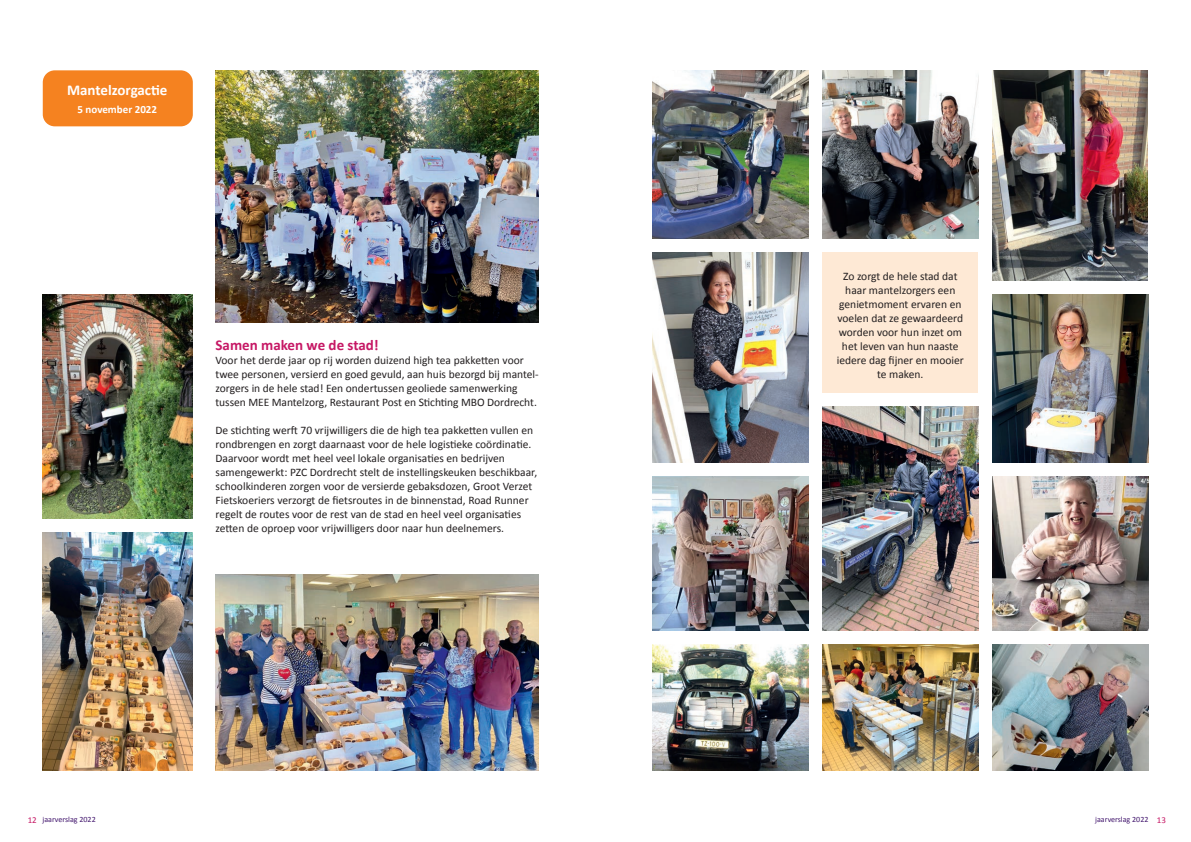
<style>
.page{position:relative;width:1191px;height:842px;background:#fff}
.page>*{position:absolute;margin:0;border:0;box-sizing:border-box;transform-origin:0 0}
.bodytekst{font:700 15px "Calibri";color:#c61865}
.Oranje_kop_kantlijn{font:700 15px "Calibri";color:#fff}
.bodytekst-2{font:11.5px/14px "Calibri";color:#231f20}
.Oranje_kop_kantlijn-2{font:700 11px "Calibri";color:#fff}
.t1{font:8px "Calibri";color:#43176e}
.s1{font-size:9px;color:#c61865}
</style>
<div class="page">
<img style="left:652px;top:476px;width:156px;height:154px">
<img style="left:43px;top:294px;width:150px;height:224px">
<img style="left:215px;top:574px;width:324px;height:196px">
<img style="left:652px;top:644px;width:156px;height:126px">
<img style="left:822px;top:644px;width:156px;height:126px">
<img style="left:822px;top:406px;width:156px;height:224px">
<img style="left:215px;top:70px;width:324px;height:252px">
<img style="left:43px;top:532px;width:150px;height:238px">
<img style="left:992px;top:476px;width:156px;height:154px">
<img style="left:652px;top:70px;width:156px;height:168px">
<img style="left:822px;top:70px;width:156px;height:168px">
<img style="left:992px;top:70px;width:156px;height:210px">
<img style="left:992px;top:294px;width:156px;height:168px">
<img style="left:652px;top:252px;width:156px;height:210px">
<img style="left:992px;top:644px;width:156px;height:126px">
<div style="left:43px;top:70px;width:150px;height:56px;background:#f58220;border-radius:12px"></div>
<div style="left:822px;top:252px;width:156px;height:140px;background:#fee9d5"></div>
<p class="Oranje_kop_kantlijn" style="left:67px;top:80px;width:102px">Mantelzorgactie</p>
<p class="Oranje_kop_kantlijn-2" style="left:77px;top:102px;width:81px">5 november 2022</p>
<p class="bodytekst" style="left:215px;top:336px;width:165px">Samen maken we de stad!</p>
<p class="bodytekst-2" style="left:215px;top:354px;width:324px">Voor het derde jaar op rij worden duizend high tea pakketten voor twee personen, versierd en goed gevuld, aan huis bezorgd bij mantel&shy;zorgers in de hele stad! Een ondertussen geoliede samenwerking tussen MEE Mantelzorg, Restaurant Post en Stichting MBO Dordrecht.</p>
<p class="bodytekst-2" style="left:215px;top:424px;width:323px">De stichting werft 70 vrijwilligers die de high tea pakketten vullen en rondbrengen en zorgt daarnaast voor de hele logistieke coördinatie.<br>Daarvoor wordt met heel veel lokale organisaties en bedrijven samengewerkt: PZC Dordrecht stelt de instellingskeuken beschikbaar, schoolkinderen zorgen voor de versierde gebaksdozen, Groot Verzet Fietskoeriers verzorgt de fietsroutes in de binnenstad, Road Runner regelt de routes voor de rest van de stad en heel veel organisaties zetten de oproep voor vrijwilligers door naar hun deelnemers.</p>
<p class="bodytekst-2" style="left:836px;top:270px;width:129px;text-align:center">Zo zorgt de hele stad dat haar mantelzorgers een genietmoment ervaren en voelen dat ze gewaardeerd worden voor hun inzet om het leven van hun naaste iedere dag fijner en mooier te maken.</p>
<p class="t1" style="left:28px;top:815px;width:69px"><span class="s1">12</span> jaarverslag 2022</p>
<p class="t1" style="left:1095px;top:815px;width:72px">jaarverslag 2022 <span class="s1">13</span></p>
</div>
